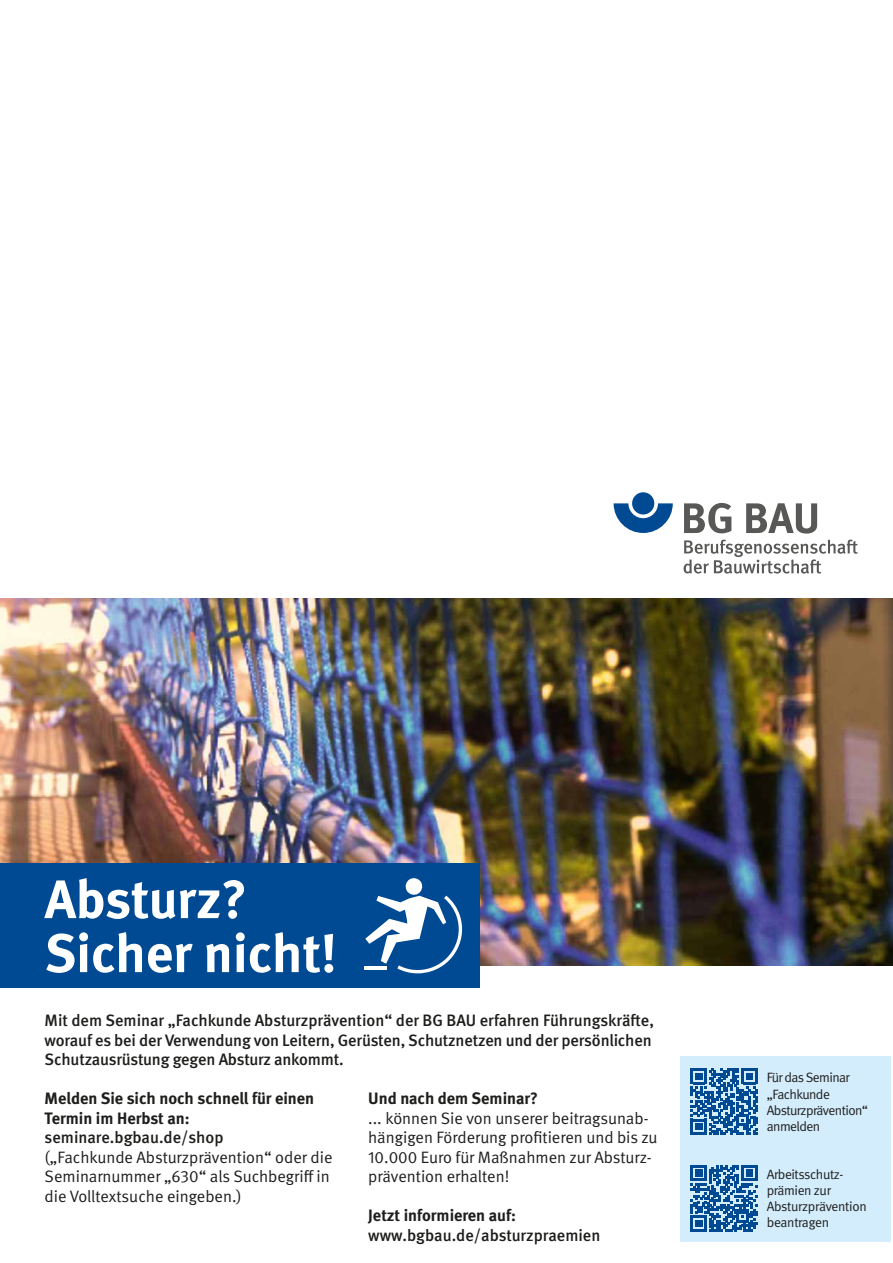
<style>
.page{position:relative;width:893px;height:1263px;background:#fff}
.page>*{position:absolute;margin:0;border:0;box-sizing:border-box;transform-origin:0 0}
.t1{font:700 54px/54px "DGUV Meta";color:#fff}
.t2{font:500 16.5px/19.5px "DGUV Meta";letter-spacing:-.01em;color:#1e1e1d}
.t3{font:16.5px/19.5px "DGUV Meta";color:#1e1e1d}
.t4{font:700 16.5px/19.5px "DGUV Meta";color:#1e1e1d}
.t5{font:13.5px/16.2px "DGUV Meta";letter-spacing:-.035em;color:#1e1e1d}
</style>
<div class="page">
<div style="left:680px;top:1056px;width:211px;height:186px;background:#d4edfc"></div>
<img style="left:0;top:598px;width:893px;height:367px">
<svg style="left:691px;top:1068px;width:66px;height:67px"></svg>
<svg style="left:691px;top:1165px;width:66px;height:67px"></svg>
<svg style="left:614px;top:503px;width:59px;height:30px"></svg>
<div style="left:632px;top:492px;width:22px;height:22px;background:#004a93;border-radius:50%"></div>
<svg style="left:684px;top:503px;width:47px;height:30px"></svg>
<svg style="left:746px;top:503px;width:71px;height:31px"></svg>
<svg style="left:684px;top:540px;width:174px;height:34px"></svg>
<div style="left:0;top:863px;width:479px;height:124px;background:#004a93"></div>
<svg style="left:365px;top:878px;width:98px;height:95px"></svg>
<hr style="left:364px;top:966px;width:23px;height:4px;background:#fff">
<h1 class="t1" style="left:45px;top:874px;width:294px">Absturz?<br>Sicher nicht!</h1>
<p class="t2" style="left:45px;top:1011px;width:611px">Mit dem Seminar „Fachkunde Absturzprävention“ der BG BAU erfahren Führungskräfte, worauf es bei der Verwendung von Leitern, Gerüsten, Schutznetzen und der persönlichen<br>Schutzausrüstung gegen Absturz ankommt.</p>
<h3 class="t4" style="left:45px;top:1089px;width:271px">Melden Sie sich noch schnell für einen<br>Termin im Herbst an:</h3>
<p class="t2" style="left:45px;top:1128px;width:180px">seminare.bgbau.de/shop</p>
<p class="t3" style="left:45px;top:1147px;width:289px">(„Fachkunde Absturzprävention“ oder die<br>Seminarnummer „630“ als Suchbegriff in die Volltextsuche eingeben.)</p>
<h3 class="t4" style="left:368px;top:1089px;width:171px">Und nach dem Seminar?</h3>
<p class="t3" style="left:368px;top:1108px;width:291px">... können Sie von unserer beitragsunab&shy;hängigen Förderung profitieren und bis zu 10.000 Euro für Maßnahmen zur Absturz&shy;prävention erhalten!</p>
<h3 class="t4" style="left:368px;top:1206px;width:149px">Jetzt informieren auf:</h3>
<p class="t2" style="left:368px;top:1226px;width:234px">www.bgbau.de/absturzpraemien</p>
<p class="t5" style="left:767px;top:1070px;width:103px">Für das Seminar „Fachkunde<br>Absturzprävention“ anmelden</p>
<p class="t5" style="left:767px;top:1166px;width:102px">Arbeitsschutz&shy;prämien zur<br>Absturzprävention beantragen</p>
</div>
